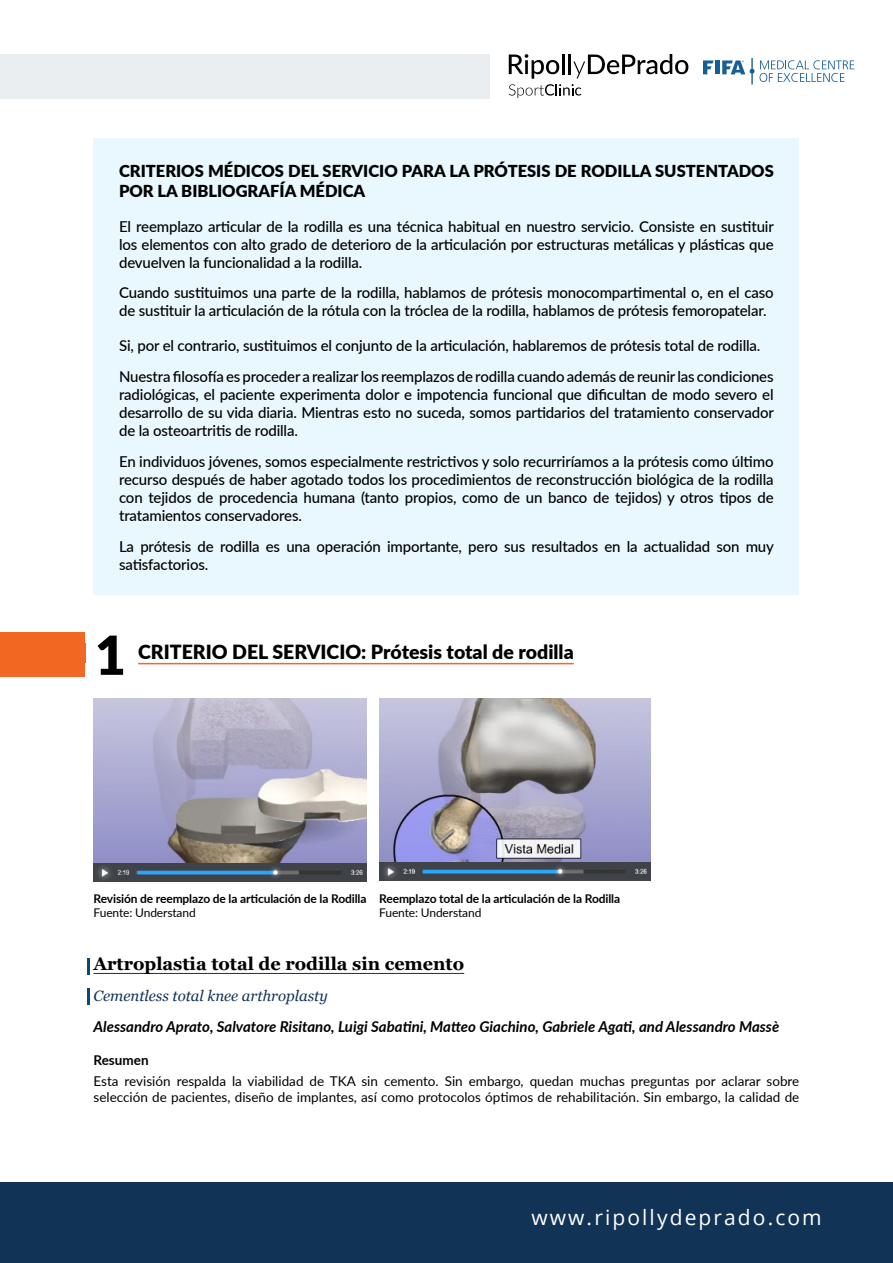
<style>
.page{position:relative;width:893px;height:1263px;background:#fff}
.page>*{position:absolute;margin:0;border:0;box-sizing:border-box;transform-origin:0 0}
.t1{font:900 53.85px "Lato";color:#000}
.t2{font:21px "Open Sans";letter-spacing:.1em;color:#fff}
.t3{font:900 19.5px "Lato";color:#000}
.t4{font:700 18px "Georgia";color:#000}
.t5{font:900 16.5px/19.8px "Lato";color:#000}
.t6{font:500 15px/18px "Lato";letter-spacing:-.01em;color:#000;text-align:justify}
.t7{font:italic 700 15px "Lato";color:#000}
.t8{font:italic 15px "Georgia";color:#113356}
.t9{font:13.5px/16.2px "Lato";color:#000}
.t10{font:700 13.5px "Lato";color:#000}
.t11{font:700 12px "Lato";letter-spacing:-.01em;color:#000}
.t12{font:12px "Lato";letter-spacing:-.01em;color:#000}
</style>
<div class="page">
<div style="left:0;top:1182px;width:893px;height:81px;background:#113356"></div>
<div style="left:0;top:54px;width:489px;height:44px;background:#eaeef1"></div>
<svg style="left:703px;top:60px;width:11px;height:14px"></svg>
<hr style="left:715px;top:60px;width:4px;height:14px;background:#155e96">
<svg style="left:722px;top:60px;width:132px;height:22px"></svg>
<svg style="left:509px;top:54px;width:179px;height:44px"></svg>
<div style="left:94px;top:138px;width:705px;height:457px;background:#e9f7fe"></div>
<img style="left:94px;top:699px;width:273px;height:182px">
<hr style="left:138px;top:663px;width:436px;height:1px;background:#f26722">
<div style="left:0;top:632px;width:85px;height:44px;background:#f26722"></div>
<img style="left:379px;top:699px;width:272px;height:181px">
<svg style="left:87px;top:958px;width:2px;height:16px"></svg>
<hr style="left:94px;top:973px;width:370px;height:1px;background:#113356">
<svg style="left:87px;top:988px;width:2px;height:16px"></svg>
<p class="t5" style="left:119px;top:160px;width:656px">CRITERIOS MÉDICOS DEL SERVICIO PARA LA PRÓTESIS DE RODILLA SUSTENTADOS<br>POR LA BIBLIOGRAFÍA MÉDICA</p>
<p class="t6" style="left:119px;top:216px;width:656px">El reemplazo articular de la rodilla es una técnica habitual en nuestro servicio. Consiste en sustituir los elementos con alto grado de deterioro de la articulación por estructuras metálicas y plásticas que devuelven la funcionalidad a la rodilla.</p>
<p class="t6" style="left:119px;top:283px;width:656px">Cuando sustituimos una parte de la rodilla, hablamos de prótesis monocompartimental o, en el caso de sustituir la articulación de la rótula con la tróclea de la rodilla, hablamos de prótesis femoropatelar.</p>
<p class="t6" style="left:119px;top:330px;width:656px;line-height:30.8px">Si, por el contrario, sustituimos el conjunto de la articulación, hablaremos de prótesis total de rodilla.<br>Nuestra filosofía es proceder a realizar los reemplazos de rodilla cuando además de reunir las condiciones</p>
<p class="t6" style="left:119px;top:385px;width:656px">radiológicas, el paciente experimenta dolor e impotencia funcional que dificultan de modo severo el desarrollo de su vida diaria. Mientras esto no suceda, somos partidarios del tratamiento conservador de la osteoartritis de rodilla.</p>
<p class="t6" style="left:119px;top:452px;width:656px">En individuos jóvenes, somos especialmente restrictivos y solo recurriríamos a la prótesis como último recurso después de haber agotado todos los procedimientos de reconstrucción biológica de la rodilla con tejidos de procedencia humana (tanto propios, como de un banco de tejidos) y otros tipos de tratamientos conservadores.</p>
<p class="t6" style="left:119px;top:536px;width:656px">La prótesis de rodilla es una operación importante, pero sus resultados en la actualidad son muy satisfactorios.</p>
<h1 class="t1" style="left:95px;top:615px;width:33px">1</h1>
<h3 class="t3" style="left:138px;top:637px;width:437px">CRITERIO DEL SERVICIO: Prótesis total de rodilla</h3>
<p class="t11" style="left:94px;top:889px;width:274px">Revisión de reemplazo de la articulación de la Rodilla</p>
<p class="t12" style="left:94px;top:904px;width:104px">Fuente: Understand</p>
<p class="t11" style="left:379px;top:889px;width:242px">Reemplazo total de la articulación de la Rodilla</p>
<p class="t12" style="left:379px;top:904px;width:104px">Fuente: Understand</p>
<p class="t4" style="left:94px;top:953px;width:372px">Artroplastia total de rodilla sin cemento</p>
<p class="t8" style="left:94px;top:986px;width:236px">Cementless total knee arthroplasty</p>
<p class="t7" style="left:94px;top:1015px;width:687px">Alessandro Aprato, Salvatore Risitano, Luigi Sabatini, Matteo Giachino, Gabriele Agati, and Alessandro Massè</p>
<p class="t10" style="left:94px;top:1050px;width:57px">Resumen</p>
<p class="t9" style="left:94px;top:1072px;width:707px">Esta revisión respalda la viabilidad de TKA sin cemento. Sin embargo, quedan muchas preguntas por aclarar sobre selección de pacientes, diseño de implantes, así como protocolos óptimos de rehabilitación. Sin embargo, la calidad de</p>
<h2 class="t2" style="left:531px;top:1203px;width:292px">www.ripollydeprado.com</h2>
</div>
